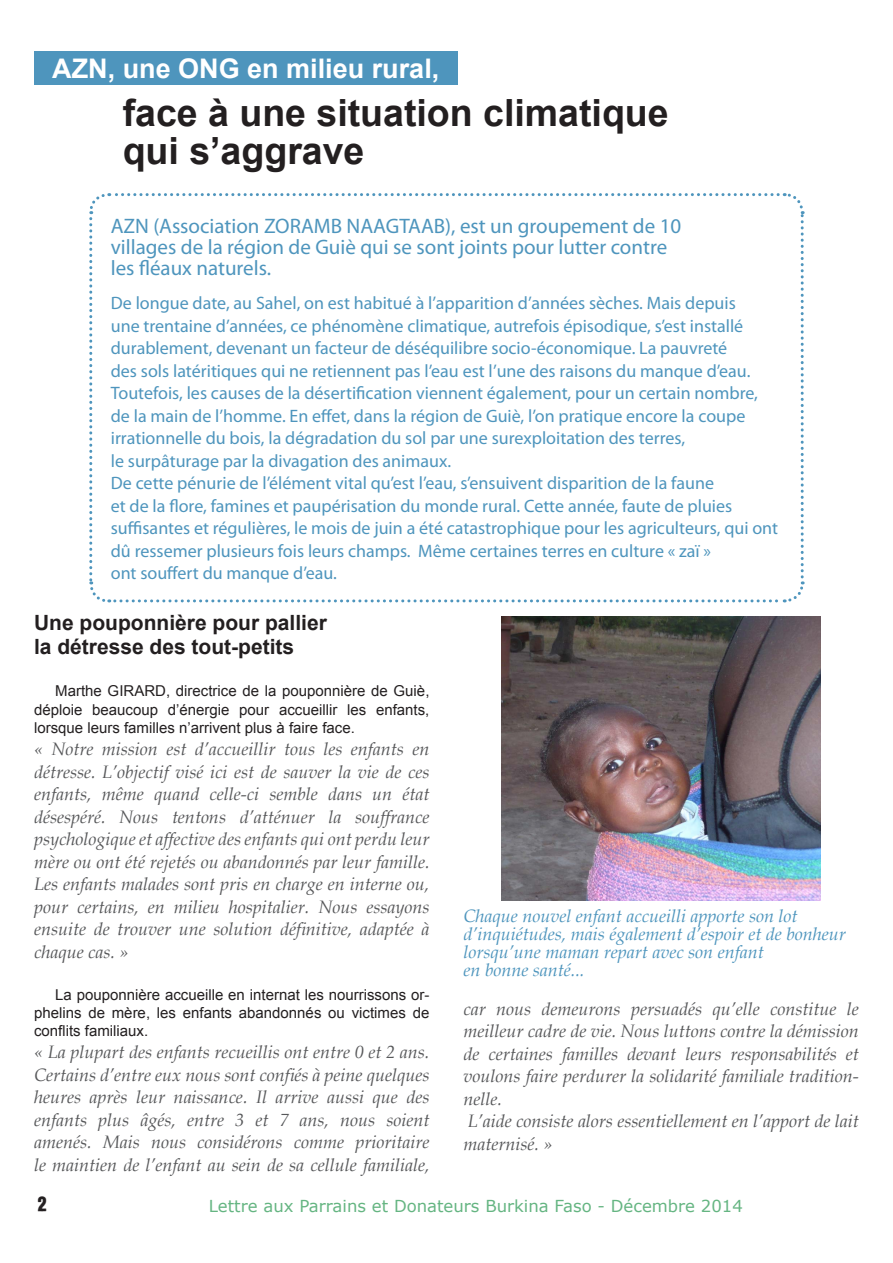
<style>
.page{position:relative;width:893px;height:1263px;background:#fff}
.page>*{position:absolute;margin:0;border:0;box-sizing:border-box;transform-origin:0 0}
.t1{font:700 37.5px "Arial";color:#231f20}
.t2{font:700 27px "Arial";color:#fff}
.t3{font:22.5px "Victor";color:#231f20}
.t4{font:21px/21px "Myriad Pro";color:#4e95bd}
.t5{font:700 21px/24px "Arial";color:#231f20}
.t6{font:italic 18px/22.5px "Book Antiqua";color:#57585a;text-align:justify}
.t7{font:18px/22.5px "Myriad Pro";color:#4e95bd}
.t8{font:italic 18px/18px "Book Antiqua";color:#4e95bd}
.t9{font:16.5px "Verdana";color:#65b582}
.t10{font:15px/18px "Arial";color:#231f20;text-align:justify}
</style>
<div class="page">
<div style="left:34px;top:51px;width:423px;height:34px;background:#4e95bd"></div>
<svg style="left:89px;top:193px;width:716px;height:410px"></svg>
<img style="left:502px;top:616px;width:319px;height:285px">
<p class="t2" style="left:52px;top:50px;width:389px">AZN, une ONG en milieu rural,</p>
<p class="t1" style="left:123px;top:88px;width:548px">face à une situation climatique</p>
<p class="t1" style="left:123px;top:125px;width:243px">qui s’aggrave</p>
<p class="t4" style="left:111px;top:215px;width:572px">AZN (Association ZORAMB NAAGTAAB), est un groupement de 10 villages de la région de Guiè qui se sont joints pour lutter contre les fléaux naturels.</p>
<p class="t7" style="left:111px;top:292px;width:649px">De longue date, au Sahel, on est habitué à l’apparition d’années sèches. Mais depuis une trentaine d’années, ce phénomène climatique, autrefois épisodique, s’est installé durablement, devenant un facteur de déséquilibre socio-économique. La pauvreté des sols latéritiques qui ne retiennent pas l’eau est l’une des raisons du manque d’eau.<br>Toutefois, les causes de la désertification viennent également, pour un certain nombre, de la main de l’homme. En effet, dans la région de Guiè, l’on pratique encore la coupe irrationnelle du bois, la dégradation du sol par une surexploitation des terres,<br>le surpâturage par la divagation des animaux.</p>
<p class="t7" style="left:111px;top:472px;width:669px">De cette pénurie de l’élément vital qu’est l’eau, s’ensuivent disparition de la faune<br>et de la flore, famines et paupérisation du monde rural. Cette année, faute de pluies suffisantes et régulières, le mois de juin a été catastrophique pour les agriculteurs, qui ont dû ressemer plusieurs fois leurs champs. Même certaines terres en culture « zaï »<br>ont souffert du manque d’eau.</p>
<p class="t5" style="left:34px;top:612px;width:294px">Une pouponnière pour pallier la détresse des tout-petits</p>
<p class="t10" style="left:34px;top:682px;width:397px;text-indent:21px">Marthe GIRARD, directrice de la pouponnière de Guiè, déploie beaucoup d’énergie pour accueillir les enfants, lorsque leurs familles n’arrivent plus à faire face.</p>
<p class="t6" style="left:34px;top:737px;width:397px">« Notre mission est d’accueillir tous les enfants en détresse. L’objectif visé ici est de sauver la vie de ces enfants, même quand celle-ci semble dans un état désespéré. Nous tentons d’atténuer la souffrance psychologique et affective des enfants qui ont perdu leur mère ou ont été rejetés ou abandonnés par leur famille.<br>Les enfants malades sont pris en charge en interne ou, pour certains, en milieu hospitalier. Nous essayons ensuite de trouver une solution définitive, adaptée à chaque cas. »</p>
<p class="t10" style="left:34px;top:985px;width:397px;text-indent:21px">La pouponnière accueille en internat les nourrissons or&shy;phelins de mère, les enfants abandonnés ou victimes de conflits familiaux.</p>
<p class="t6" style="left:34px;top:1040px;width:397px">« La plupart des enfants recueillis ont entre 0 et 2 ans.<br>Certains d’entre eux nous sont confiés à peine quelques heures après leur naissance. Il arrive aussi que des enfants plus âgés, entre 3 et 7 ans, nous soient amenés. Mais nous considérons comme prioritaire le maintien de l’enfant au sein de sa cellule familiale,</p>
<p class="t8" style="left:463px;top:907px;width:336px">Chaque nouvel enfant accueilli apporte son lot</p>
<p class="t8" style="left:463px;top:925px;width:384px">d’inquiétudes, mais également d’espoir et de bonheur lorsqu’une maman repart avec son enfant</p>
<p class="t8" style="left:463px;top:961px;width:122px">en bonne santé...</p>
<p class="t6" style="left:463px;top:997px;width:397px">car nous demeurons persuadés qu’elle constitue le meilleur cadre de vie. Nous luttons contre la démission de certaines familles devant leurs responsabilités et voulons faire perdurer la solidarité familiale tradition&shy;nelle.</p>
<p class="t6" style="left:463px;top:1109px;width:397px">L’aide consiste alors essentiellement en l’apport de lait maternisé. »</p>
<p class="t3" style="left:38px;top:1192px;width:11px">2</p>
<p class="t9" style="left:209px;top:1194px;width:536px">Lettre aux Parrains et Donateurs Burkina Faso - Décembre 2014</p>
</div>
